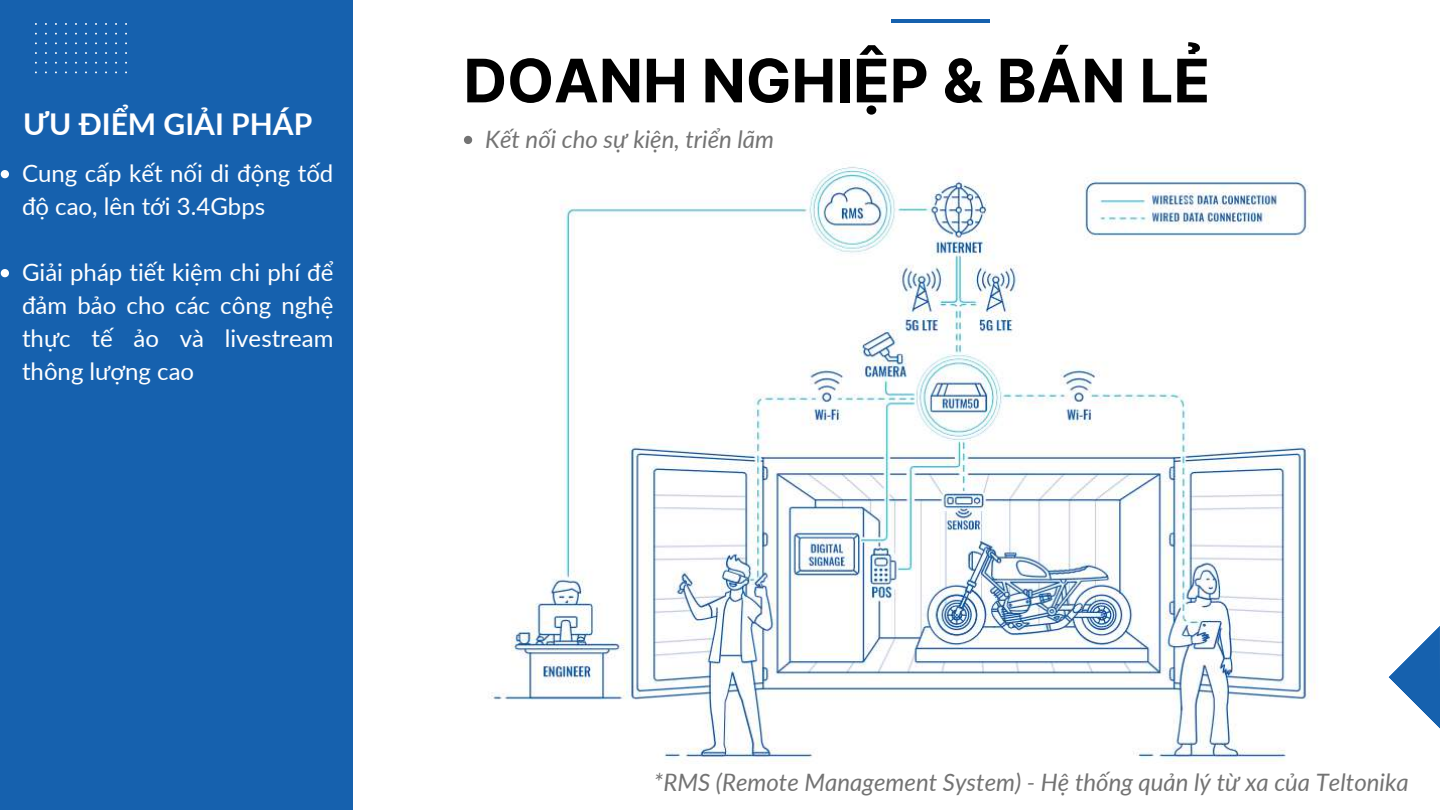
<style>
.page{position:relative;width:1440px;height:810px;background:#fff}
.page>*{position:absolute;margin:0;border:0;box-sizing:border-box;transform-origin:0 0}
.t1{font:700 60px "Inter";color:#000}
.t2{font:700 30px "Lato";color:#fff}
.t3{font:24px/33px "Lato";color:#fff}
.t4{font:italic 24px "Lato";color:#737373}
</style>
<div class="page">
<svg style="left:1388px;top:626px;width:52px;height:103px"></svg>
<div style="left:0;top:0;width:352px;height:810px;background:#1661ae"></div>
<svg style="left:35px;top:23px;width:92px;height:50px"></svg>
<hr style="left:892px;top:19px;width:98px;height:4px;background:#1661ae">
<img style="left:491px;top:166px;width:824px;height:598px">
<svg style="left:1px;top:170px;width:8px;height:8px"></svg>
<svg style="left:1px;top:269px;width:8px;height:8px"></svg>
<svg style="left:464px;top:136px;width:8px;height:8px"></svg>
<p class="t2" style="left:23px;top:105px;width:291px">ƯU ĐIỂM GIẢI PHÁP</p>
<p class="t3" style="left:22px;top:156px;width:313px">Cung cấp kết nối di động tốd độ cao, lên tới 3.4Gbps</p>
<p class="t3" style="left:22px;top:255px;width:313px;text-align:justify">Giải pháp tiết kiệm chi phí để đảm bảo cho các công nghệ thực tế ảo và livestream thông lượng cao</p>
<h1 class="t1" style="left:463px;top:45px;width:748px">DOANH NGHIỆP &amp; BÁN LẺ</h1>
<p class="t4" style="left:485px;top:124px;width:290px">Kết nối cho sự kiện, triển lãm</p>
<p class="t4" style="left:654px;top:767px;width:756px">*RMS (Remote Management System) - Hệ thống quản lý từ xa của Teltonika</p>
</div>
